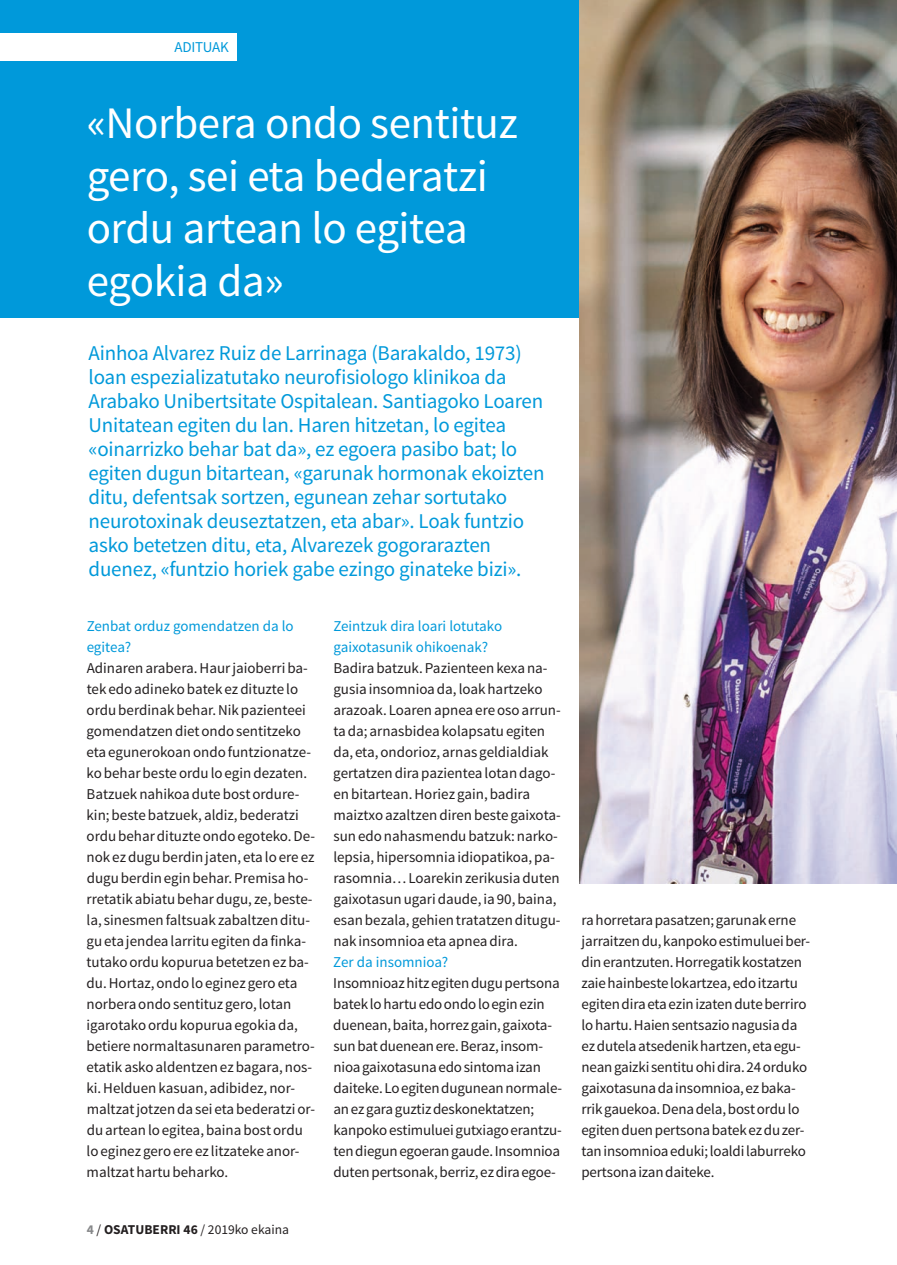
<style>
.page{position:relative;width:897px;height:1265px;background:#fff}
.page>*{position:absolute;margin:0;border:0;box-sizing:border-box;transform-origin:0 0}
.t1{font:45px/52.5px "Source Sans Pro";letter-spacing:-.01em;color:#fff}
.t2{font:21px/24px "Source Sans Pro";letter-spacing:-.01em;color:#0099da}
.t3{font:15px/21px "Source Sans Pro";letter-spacing:-.01em;color:#231f20}
.t4{font:15px/21px "Source Sans Pro";color:#0099da}
.t5{font:13.5px "Source Sans Pro";color:#231f20}
.s1{font-weight:700;color:#87888a}
.s2{font-weight:700}
</style>
<div class="page">
<div style="left:0;top:0;width:895px;height:318px;background:#0099da"></div>
<img style="left:579px;top:0;width:318px;height:884px">
<div style="left:0;top:33px;width:236px;height:28px;background:#fff"></div>
<p class="t4" style="left:174px;top:37px;width:56px">ADITUAK</p>
<h1 class="t1" style="left:87px;top:98px;width:432px">«Norbera ondo sentituz gero, sei eta bederatzi ordu artean lo egitea egokia da»</h1>
<p class="t2" style="left:89px;top:341px;width:457px">Ainhoa Alvarez Ruiz de Larrinaga (Barakaldo, 1973) loan espezializatutako neurofisiologo klinikoa da Arabako Unibertsitate Ospitalean. Santiagoko Loaren Unitatean egiten du lan. Haren hitzetan, lo egitea «oinarrizko behar bat da», ez egoera pasibo bat; lo egiten dugun bitartean, «garunak hormonak ekoizten ditu, defentsak sortzen, egunean zehar sortutako neurotoxinak deuseztatzen, eta abar». Loak funtzio asko betetzen ditu, eta, Alvarezek gogorarazten duenez, «funtzio horiek gabe ezingo ginateke bizi».</p>
<p class="t4" style="left:87px;top:616px;width:208px">Zenbat orduz gomendatzen da lo egitea?</p>
<p class="t3" style="left:86px;top:658px;width:230px">Adinaren arabera. Haur jaioberri ba&shy;tek edo adineko batek ez dituzte lo ordu berdinak behar. Nik pazienteei gomendatzen diet ondo sentitzeko eta egunerokoan ondo funtzionatze&shy;ko behar beste ordu lo egin dezaten.<br>Batzuek nahikoa dute bost ordure&shy;kin; beste batzuek, aldiz, bederatzi ordu behar dituzte ondo egoteko. De&shy;nok ez dugu berdin jaten, eta lo ere ez dugu berdin egin behar. Premisa ho&shy;rretatik abiatu behar dugu, ze, beste&shy;la, sinesmen faltsuak zabaltzen ditu&shy;gu eta jendea larritu egiten da finka&shy;tutako ordu kopurua betetzen ez ba&shy;du. Hortaz, ondo lo eginez gero eta norbera ondo sentituz gero, lotan igarotako ordu kopurua egokia da, betiere normaltasunaren parametro&shy;etatik asko aldentzen ez bagara, nos&shy;ki. Helduen kasuan, adibidez, nor&shy;maltzat jotzen da sei eta bederatzi or&shy;du artean lo egitea, baina bost ordu lo eginez gero ere ez litzateke anor&shy;maltzat hartu beharko.</p>
<p class="t5" style="left:87px;top:1221px;width:204px"><span class="s1">4</span> / <span class="s2">OSATUBERRI 46</span> / 2019ko ekaina</p>
<p class="t4" style="left:333px;top:616px;width:170px">Zeintzuk dira loari lotutako gaixotasunik ohikoenak?</p>
<p class="t3" style="left:333px;top:657px;width:229px">Badira batzuk. Pazienteen kexa na&shy;gusia insomnioa da, loak hartzeko arazoak. Loaren apnea ere oso arrun&shy;ta da; arnasbidea kolapsatu egiten da, eta, ondorioz, arnas geldialdiak gertatzen dira pazientea lotan dago&shy;en bitartean. Horiez gain, badira maiztxo azaltzen diren beste gaixota&shy;sun edo nahasmendu batzuk: narko&shy;lepsia, hipersomnia idiopatikoa, pa&shy;rasomnia… Loarekin zerikusia duten gaixotasun ugari daude, ia 90, baina, esan bezala, gehien tratatzen ditugu&shy;nak insomnioa eta apnea dira.</p>
<p class="t4" style="left:333px;top:952px;width:116px">Zer da insomnioa?</p>
<p class="t3" style="left:333px;top:972px;width:230px">Insomnioaz hitz egiten dugu pertsona batek lo hartu edo ondo lo egin ezin duenean, baita, horrez gain, gaixota&shy;sun bat duenean ere. Beraz, insom&shy;nioa gaixotasuna edo sintoma izan daiteke. Lo egiten dugunean normale&shy;an ez gara guztiz deskonektatzen; kanpoko estimuluei gutxiago erantzu&shy;ten diegun egoeran gaude. Insomnioa duten pertsonak, berriz, ez dira egoe-</p>
<p class="t3" style="left:581px;top:910px;width:230px">ra horretara pasatzen; garunak erne jarraitzen du, kanpoko estimuluei ber&shy;din erantzuten. Horregatik kostatzen zaie hainbeste lokartzea, edo itzartu egiten dira eta ezin izaten dute berriro lo hartu. Haien sentsazio nagusia da ez dutela atsedenik hartzen, eta egu&shy;nean gaizki sentitu ohi dira. 24 orduko gaixotasuna da insomnioa, ez baka&shy;rrik gauekoa. Dena dela, bost ordu lo egiten duen pertsona batek ez du zer&shy;tan insomnioa eduki; loaldi laburreko pertsona izan daiteke.</p>
</div>
